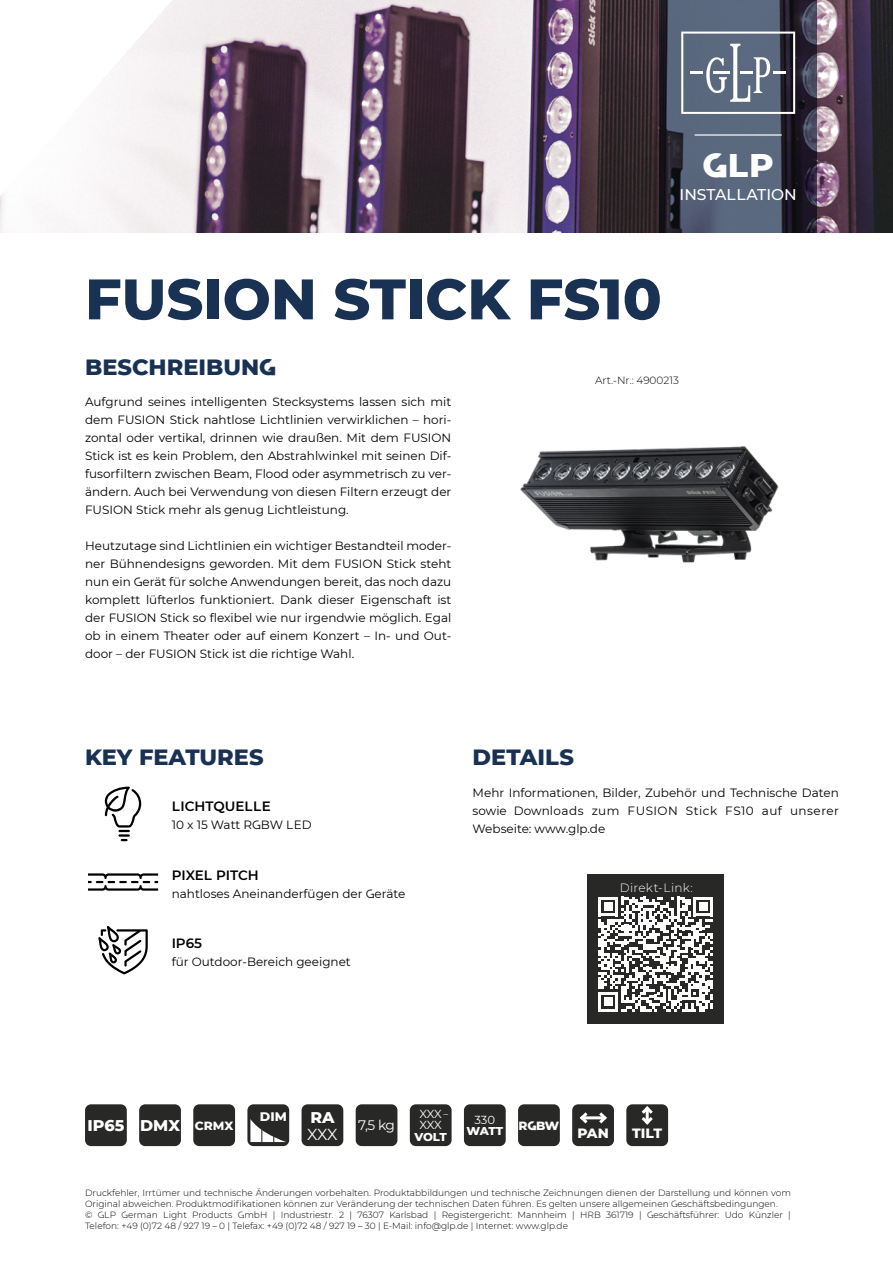
<style>
.page{position:relative;width:893px;height:1263px;background:#fff}
.page>*{position:absolute;margin:0;border:0;box-sizing:border-box;transform-origin:0 0}
.t1{font:800 57px "Ger Li Pro";color:#193152}
.t2{font:800 33.45px "Ger Li Pro";color:#fff}
.t3{font:800 22.5px "Ger Li Pro";color:#193152}
.t4{font:800 15.9px "Ger Li Pro";color:#fff}
.t5{font:15.9px "Ger Li Pro";color:#fff}
.t6{font:500 15.6px "Ger Li Pro";color:#fff}
.t7{font:800 13.8px "Ger Li Pro";color:#fff}
.t8{font:13.8px "Ger Li Pro";color:#fff}
.t9{font:600 13.5px "Ger Li Pro";color:#000}
.t10{font:800 12.75px "Ger Li Pro";color:#fff}
.t11{font:800 12.15px "Ger Li Pro";letter-spacing:-.01em;color:#fff}
.t12{font:12px/18px "Ger Li Pro";color:#000;text-align:justify}
.t13{font:300 12px "Ger Li Pro";letter-spacing:.02em;color:#fff}
.t14{font:11.7px/11.7px "Ger Li Pro";letter-spacing:-.025em;color:#fff}
.t15{font:800 11.7px "Ger Li Pro";letter-spacing:-.03em;color:#fff}
.t16{font:300 10.5px "Ger Li Pro";color:#000}
.t17{font:9.45px "Ger Li Pro";color:#fff}
.t18{font:300 9px/10.8px "Ger Li Pro";color:#000}
</style>
<div class="page">
<svg style="left:104px;top:786px;width:38px;height:56px"></svg>
<svg style="left:88px;top:873px;width:71px;height:18px"></svg>
<svg style="left:98px;top:926px;width:50px;height:49px"></svg>
<div style="left:85px;top:1104px;width:42px;height:42px;background:#282827;border-radius:6px"></div>
<div style="left:139px;top:1104px;width:42px;height:42px;background:#282827;border-radius:6px"></div>
<div style="left:193px;top:1104px;width:42px;height:42px;background:#282827;border-radius:6px"></div>
<div style="left:302px;top:1104px;width:41px;height:42px;background:#282827;border-radius:6px"></div>
<div style="left:356px;top:1104px;width:41px;height:42px;background:#282827;border-radius:6px"></div>
<div style="left:410px;top:1104px;width:42px;height:42px;background:#282827;border-radius:6px"></div>
<div style="left:464px;top:1104px;width:42px;height:42px;background:#282827;border-radius:6px"></div>
<div style="left:518px;top:1104px;width:42px;height:42px;background:#282827;border-radius:6px"></div>
<div style="left:247px;top:1104px;width:42px;height:42px;background:#282827;border-radius:6px"></div>
<svg style="left:250px;top:1119px;width:36px;height:23px"></svg>
<img style="left:0;top:0;width:893px;height:232px">
<img style="left:520px;top:446px;width:259px;height:117px">
<div style="left:572px;top:1104px;width:42px;height:42px;background:#282827;border-radius:6px"></div>
<div style="left:626px;top:1104px;width:42px;height:42px;background:#282827;border-radius:6px"></div>
<svg style="left:580px;top:1112px;width:27px;height:12px"></svg>
<svg style="left:638px;top:1104px;width:18px;height:21px"></svg>
<div style="left:587px;top:875px;width:137px;height:149px;background:#282827"></div>
<svg style="left:598px;top:897px;width:115px;height:114px"></svg>
<svg style="left:0;top:0;width:172px;height:196px"></svg>
<svg style="left:659px;top:0;width:158px;height:232px;fill:#58667c"></svg>
<svg style="left:681px;top:32px;width:114px;height:82px"></svg>
<hr style="left:695px;top:134px;width:87px;height:2px;background:#fff">
<h2 class="t2" style="left:703px;top:140px;width:73px">GLP</h2>
<h3 class="t6" style="left:679px;top:183px;width:119px">INSTALLATION</h3>
<h1 class="t1" style="left:85px;top:257px;width:578px">FUSION STICK FS10</h1>
<h3 class="t3" style="left:85px;top:351px;width:193px">BESCHREIBUNG</h3>
<p class="t12" style="left:85px;top:393px;width:368px">Aufgrund seines intelligenten Stecksystems lassen sich mit dem FUSION Stick nahtlose Lichtlinien verwirklichen – hori&shy;zontal oder vertikal, drinnen wie draußen. Mit dem FUSION Stick ist es kein Problem, den Abstrahlwinkel mit seinen Dif&shy;fusorfiltern zwischen Beam, Flood oder asymmetrisch zu ver&shy;ändern. Auch bei Verwendung von diesen Filtern erzeugt der FUSION Stick mehr als genug Lichtleistung.</p>
<p class="t12" style="left:85px;top:537px;width:368px">Heutzutage sind Lichtlinien ein wichtiger Bestandteil moder&shy;ner Bühnendesigns geworden. Mit dem FUSION Stick steht nun ein Gerät für solche Anwendungen bereit, das noch dazu komplett lüfterlos funktioniert. Dank dieser Eigenschaft ist der FUSION Stick so flexibel wie nur irgendwie möglich. Egal ob in einem Theater oder auf einem Konzert – In- und Out&shy;door – der FUSION Stick ist die richtige Wahl.</p>
<p class="t16" style="left:595px;top:373px;width:85px">Art.-Nr.: 4900213</p>
<h3 class="t3" style="left:85px;top:741px;width:180px">KEY FEATURES</h3>
<p class="t9" style="left:172px;top:797px;width:101px">LICHTQUELLE</p>
<p class="t12" style="left:172px;top:816px;width:141px">10 x 15 Watt RGBW LED</p>
<p class="t9" style="left:172px;top:865px;width:89px">PIXEL PITCH</p>
<p class="t12" style="left:172px;top:884px;width:235px">nahtloses Aneinanderfügen der Geräte</p>
<p class="t9" style="left:172px;top:933px;width:32px">IP65</p>
<p class="t12" style="left:172px;top:952px;width:181px">für Outdoor-Bereich geeignet</p>
<h3 class="t3" style="left:473px;top:741px;width:103px">DETAILS</h3>
<p class="t12" style="left:473px;top:783px;width:368px">Mehr Informationen, Bilder, Zubehör und Technische Daten sowie Downloads zum FUSION Stick FS10 auf unserer Webseite: www.glp.de</p>
<p class="t13" style="left:620px;top:879px;width:75px">Direkt-Link:</p>
<h3 class="t4" style="left:87px;top:1114px;width:38px">IP65</h3>
<h3 class="t4" style="left:140px;top:1114px;width:41px">DMX</h3>
<p class="t8" style="left:358px;top:1116px;width:39px">7,5 kg</p>
<p class="t14" style="left:419px;top:1107px;width:24px">XXX<br>XXX</p>
<p class="t15" style="left:414px;top:1128px;width:34px">VOLT</p>
<h3 class="t4" style="left:310px;top:1105px;width:26px">RA</h3>
<p class="t10" style="left:260px;top:1107px;width:28px">DIM</p>
<p class="t17" style="left:444px;top:1108px;width:6px">–</p>
<p class="t11" style="left:195px;top:1116px;width:40px">CRMX</p>
<h3 class="t5" style="left:307px;top:1123px;width:32px">XXX</h3>
<p class="t14" style="left:474px;top:1113px;width:22px">330</p>
<p class="t15" style="left:466px;top:1122px;width:38px">WATT</p>
<p class="t11" style="left:519px;top:1116px;width:42px">RGBW</p>
<p class="t7" style="left:577px;top:1123px;width:33px">PAN</p>
<p class="t7" style="left:632px;top:1123px;width:32px">TILT</p>
<p class="t18" style="left:85px;top:1187px;width:707px">Druckfehler, Irrtümer und technische Änderungen vorbehalten. Produktabbildungen und technische Zeichnungen dienen der Darstellung und können vom Original abweichen. Produktmodifikationen können zur Veränderung der technischen Daten führen. Es gelten unsere allgemeinen Geschäftsbedingungen.<br>© GLP German Light Products GmbH | Industriestr. 2 | 76307 Karlsbad | Registergericht: Mannheim | HRB 361719 | Geschäftsführer: Udo Künzler | Telefon: +49 (0)72 48 / 927 19 – 0 | Telefax: +49 (0)72 48 / 927 19 – 30 | E-Mail: info@glp.de | Internet: www.glp.de</p>
</div>
